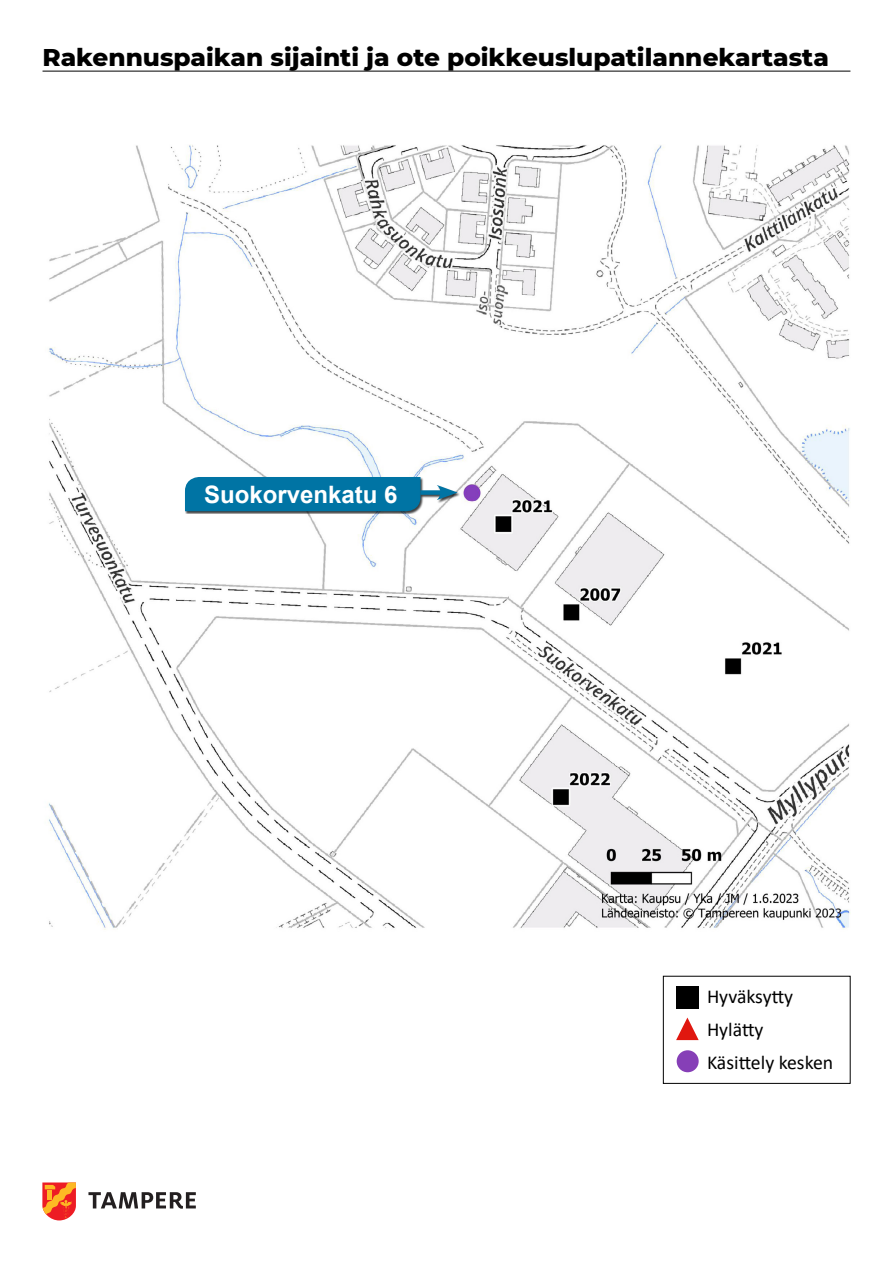
<style>
.page{position:relative;width:893px;height:1263px;background:#fff}
.page>*{position:absolute;margin:0;border:0;box-sizing:border-box;transform-origin:0 0}
.Pääotsikko{font:800 24.75px "Montserrat";color:#000}
.t1{font:700 24px "Arial";color:#fff}
.t2{font:19.8px/33px "Calibri";color:#000}
</style>
<div class="page">
<img style="left:48px;top:145px;width:802px;height:785px">
<hr style="left:43px;top:71px;width:807px;height:1px;background:#000">
<svg style="left:43px;top:1182px;width:33px;height:38px"></svg>
<svg style="left:88px;top:1192px;width:108px;height:17px"></svg>
<div style="left:663px;top:976px;width:187px;height:108px;border:1px solid #000"></div>
<div style="left:707px;top:981px;width:142px;height:96px;background:#fff"></div>
<div style="left:677px;top:1050px;width:22px;height:22px;background:#863fb7;border-radius:50%"></div>
<div style="left:676px;top:986px;width:23px;height:23px;background:#000"></div>
<svg style="left:676px;top:1017px;width:23px;height:23px"></svg>
<div style="left:185px;top:476px;width:276px;height:38px;background:#000;opacity:.75"></div>
<div style="left:420px;top:490px;width:25px;height:5px;background:#0074a4"></div>
<svg style="left:437px;top:485px;width:21px;height:15px"></svg>
<svg style="left:184px;top:476px;width:237px;height:36px;background:#0b77a4"></svg>
<h1 class="Pääotsikko" style="left:43px;top:40px;width:788px">Rakennuspaikan sijainti ja ote poikkeuslupatilannekartasta</h1>
<p class="t1" style="left:204px;top:477px;width:195px">Suokorvenkatu 6</p>
<p class="t2" style="left:707px;top:980px;width:128px">Hyväksytty<br>Hylätty<br>Käsittely kesken</p>
</div>
